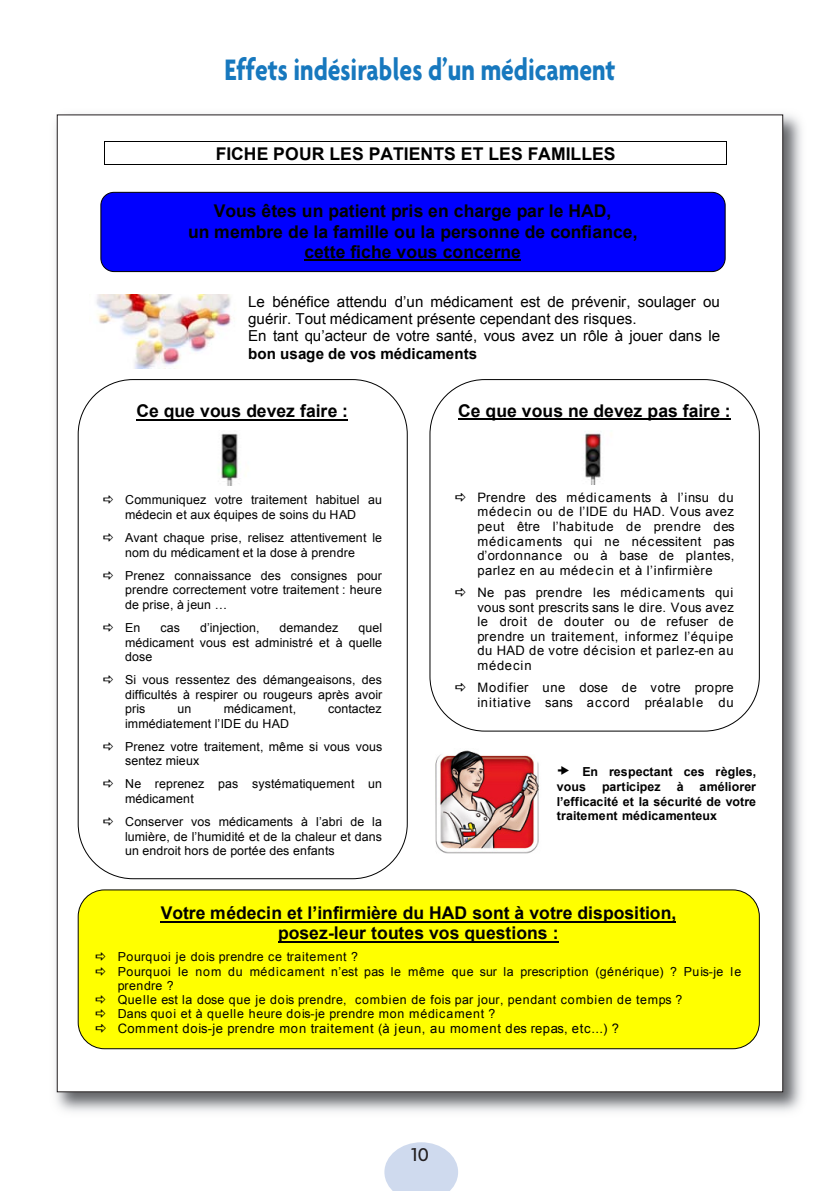
<style>
.page{position:relative;width:840px;height:1191px;background:#fff}
.page>*{position:absolute;margin:0;border:0;box-sizing:border-box;transform-origin:0 0}
.t1{font:700 32px "Agenda";color:#1778be;scale:.8 1}
.t2{font:500 20px "Agenda";color:#231f20}
.t3{font:700 17.6px/20.2px "Arial";color:#000;text-align:center}
.t4{font:15.2px/17.4px "Arial";letter-spacing:.005em;color:#000}
.t5{font:700 15.2px "Arial";letter-spacing:.005em;color:#000}
.t6{font:13px/14.6px "Arial";letter-spacing:.05em;color:#000;text-align:justify}
.t7{font:12.4px/14.6px "Arial";letter-spacing:.005em;color:#000}
.t8{font:12.4px/14.2px "Arial";letter-spacing:.055em;color:#000}
.t9{font:700 12.4px/14.4px "Arial";letter-spacing:.005em;color:#000}
</style>
<div class="page">
<img style="left:55px;top:114px;width:747px;height:998px">
<div style="left:57px;top:115px;width:725px;height:976px;background:#fff"></div>
<svg style="left:384px;top:1142px;width:74px;height:49px"></svg>
<div style="left:101px;top:192px;width:623px;height:79px;background:#00f;border-radius:13px"></div>
<div style="left:100px;top:192px;width:625px;height:80px;border:1px solid #000;border-radius:13px"></div>
<hr style="left:304px;top:259px;width:216px;height:2px;background:#000">
<hr style="left:105px;top:141px;width:621px;height:1px;background:#000">
<hr style="left:105px;top:165px;width:621px;height:1px;background:#000">
<svg style="left:726px;top:141px;width:1px;height:24px"></svg>
<img style="left:96px;top:294px;width:136px;height:74px">
<hr style="left:136px;top:419px;width:212px;height:1px;background:#000">
<hr style="left:458px;top:418px;width:272px;height:2px;background:#000">
<div style="left:78px;top:890px;width:681px;height:158px;background:#ff0;border-radius:26px"></div>
<div style="left:78px;top:889px;width:681px;height:160px;border:1px solid #000;border-radius:26px"></div>
<hr style="left:161px;top:920px;width:514px;height:2px;background:#000">
<hr style="left:278px;top:941px;width:280px;height:1px;background:#000">
<img style="left:585px;top:433px;width:16px;height:52px">
<img style="left:435px;top:750px;width:104px;height:104px">
<img style="left:221px;top:433px;width:17px;height:52px">
<h1 class="t1" style="left:224px;top:50px;width:490px">Effets indésirables d’un médicament</h1>
<h3 class="t3" style="left:216px;top:143px;width:401px">FICHE POUR LES PATIENTS ET LES FAMILLES</h3>
<h3 class="t3" style="left:188px;top:201px;width:450px">Vous êtes un patient pris en charge par le HAD,<br>un membre de la famille ou la personne de confiance, cette fiche vous concerne</h3>
<p class="t4" style="left:248px;top:292px;width:473px">Le bénéfice attendu d’un médicament est de prévenir, soulager ou guérir. Tout médicament présente cependant des risques.<br>En tant qu’acteur de votre santé, vous avez un rôle à jouer dans le</p>
<p class="t5" style="left:248px;top:345px;width:230px">bon usage de vos médicaments</p>
<h3 class="t3" style="left:136px;top:401px;width:213px">Ce que vous devez faire :</h3>
<p class="t7" style="left:125px;top:493px;width:258px">Communiquez votre traitement habituel au médecin et aux équipes de soins du HAD</p>
<p class="t7" style="left:125px;top:530px;width:258px">Avant chaque prise, relisez attentivement le nom du médicament et la dose à prendre</p>
<p class="t7" style="left:125px;top:568px;width:258px;text-align:justify">Prenez connaissance des consignes pour prendre correctement votre traitement : heure de prise, à jeun …</p>
<p class="t7" style="left:125px;top:620px;width:17px">En</p>
<p class="t7" style="left:160px;top:620px;width:21px">cas</p>
<p class="t7" style="left:200px;top:620px;width:61px">d’injection,</p>
<p class="t7" style="left:279px;top:620px;width:60px">demandez</p>
<p class="t7" style="left:125px;top:620px;width:258px;text-align:justify;text-indent:233px">quel médicament vous est administré et à quelle dose</p>
<p class="t7" style="left:125px;top:672px;width:258px;text-align:justify">Si vous ressentez des démangeaisons, des difficultés à respirer ou rougeurs après avoir pris</p>
<p class="t7" style="left:177px;top:701px;width:15px">un</p>
<p class="t7" style="left:224px;top:701px;width:74px">médicament,</p>
<p class="t7" style="left:328px;top:701px;width:55px">contactez</p>
<p class="t7" style="left:125px;top:711px;width:258px;line-height:23.2px">immédiatement l’IDE du HAD<br>Prenez votre traitement, même si vous vous</p>
<p class="t7" style="left:125px;top:749px;width:258px;line-height:23px">sentez mieux<br>Ne reprenez pas systématiquement un</p>
<p class="t7" style="left:125px;top:787px;width:258px;line-height:23.2px">médicament<br>Conserver vos médicaments à l’abri de la</p>
<p class="t7" style="left:125px;top:829px;width:258px">lumière, de l’humidité et de la chaleur et dans un endroit hors de portée des enfants</p>
<h3 class="t3" style="left:458px;top:400px;width:274px">Ce que vous ne devez pas faire :</h3>
<p class="t6" style="left:477px;top:490px;width:258px">Prendre des médicaments à l’insu du médecin ou de l’IDE du HAD. Vous avez peut être l’habitude de prendre des médicaments qui ne nécessitent pas d’ordonnance ou à base de plantes, parlez en au médecin et à l’infirmière</p>
<p class="t6" style="left:477px;top:585px;width:258px">Ne pas prendre les médicaments qui vous sont prescrits sans le dire. Vous avez le droit de douter ou de refuser de prendre un traitement, informez l’équipe du HAD de votre décision et parlez-en au médecin</p>
<p class="t6" style="left:477px;top:680px;width:258px">Modifier une dose de votre propre initiative sans accord préalable du</p>
<p class="t9" style="left:556px;top:764px;width:201px;line-height:15.2px;text-indent:25px">En respectant ces règles, vous</p>
<p class="t9" style="left:556px;top:780px;width:201px;text-align:justify;text-indent:142px">améliorer l’efficacité et la sécurité de votre traitement médicamenteux</p>
<p class="t9" style="left:601px;top:780px;width:60px">participez</p>
<p class="t9" style="left:676px;top:780px;width:8px">à</p>
<h3 class="t3" style="left:161px;top:902px;width:517px">Votre médecin et l’infirmière du HAD sont à votre disposition, posez-leur toutes vos questions :</h3>
<p class="t8" style="left:118px;top:950px;width:624px">Pourquoi je dois prendre ce traitement ?<br>Pourquoi le nom du médicament n’est pas le même que sur la prescription (générique) ? Puis-je le prendre ?<br>Quelle est la dose que je dois prendre, combien de fois par jour, pendant combien de temps ?<br>Dans quoi et à quelle heure dois-je prendre mon médicament ?</p>
<p class="t6" style="left:118px;top:1021px;width:502px">Comment dois-je prendre mon traitement (à jeun, au moment des repas, etc...) ?</p>
<h2 class="t2" style="left:411px;top:1142px;width:19px">10</h2>
</div>
